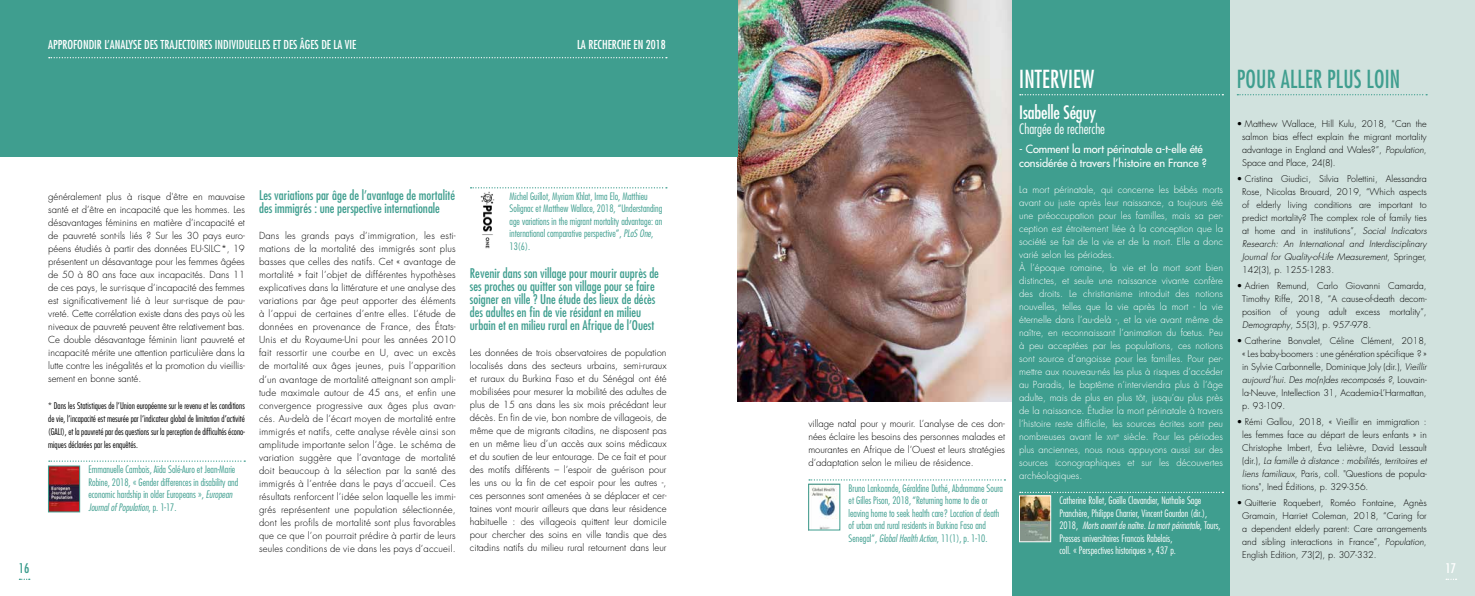
<style>
.page{position:relative;width:1475px;height:596px;background:#fff}
.page>*{position:absolute;margin:0;border:0;box-sizing:border-box;transform-origin:0 0}
.t1{font:condensed 24.2px "Futura Std";letter-spacing:.01em;color:#3f9e8f;scale:.91 1}
.t2{font:condensed 24.2px "Futura Std";letter-spacing:.01em;color:#fff;scale:.91 1}
.t3{font:condensed 18px "Futura Std";letter-spacing:-.01em;color:#fff}
.t4{font:300 condensed 14px "Futura Std";color:#fff}
.t5{font:condensed 13px/13px "Futura Std";color:#3f9e8f}
.t6{font:condensed 13px "Futura Std";color:#fff}
.t7{font:condensed 12px "Futura Std";color:#fff}
.t8{font:500 11px/13px "Futura Std";letter-spacing:-.01em;color:#fff}
.t9{font:300 condensed 10px/12.5px "Futura Std";color:#3f9e8f}
.t10{font:300 condensed 10px/12.5px "Futura Std";color:#fff}
.t11{font:300 9.5px/13px "Futura Std";color:#000;text-align:justify}
.t12{font:300 9.5px/13px "Futura Std";color:#fff}
.t13{font:300 9px/13px "Futura Std";color:#000;text-align:justify}
.t14{font:300 condensed 9px/13px "Futura Std";color:#000;text-align:justify}
.s1{font-style:italic}
.s2{font-size:6.7px}
</style>
<div class="page">
<img style="left:737px;top:0;width:274px;height:401px">
<div style="left:1011px;top:0;width:237px;height:595px;background:#3f9e8f"></div>
<div style="left:1229px;top:0;width:245px;height:595px;background:#d1e2de"></div>
<div style="left:0;top:0;width:737px;height:156px;background:#3f9e8f"></div>
<svg style="left:49px;top:460px;width:196px;height:1px"></svg>
<img style="left:50px;top:467px;width:28px;height:43px">
<div style="left:48px;top:465px;width:32px;height:47px;border:1px solid #3f9e8f"></div>
<svg style="left:470px;top:187px;width:196px;height:1px"></svg>
<img style="left:480px;top:192px;width:15px;height:56px">
<svg style="left:49px;top:57px;width:617px;height:1px"></svg>
<svg style="left:809px;top:479px;width:196px;height:1px"></svg>
<img style="left:810px;top:485px;width:27px;height:43px">
<div style="left:808px;top:483px;width:32px;height:47px;border:1px solid #3f9e8f"></div>
<svg style="left:1237px;top:94px;width:189px;height:1px"></svg>
<svg style="left:1019px;top:94px;width:204px;height:1px"></svg>
<svg style="left:1019px;top:491px;width:204px;height:1px"></svg>
<img style="left:1021px;top:497px;width:27px;height:42px">
<div style="left:1019px;top:495px;width:31px;height:46px;border:1px solid #fff"></div>
<p class="t7" style="left:48px;top:37px;width:310px">APPROFONDIR L’ANALYSE DES TRAJECTOIRES INDIVIDUELLES ET DES ÂGES DE LA VIE</p>
<p class="t7" style="left:577px;top:37px;width:90px">LA RECHERCHE EN 2018</p>
<h3 class="t5" style="left:19px;top:561px;width:12px">16</h3>
<p class="t11" style="left:48px;top:190px;width:198px">généralement plus à risque d'être en mauvaise santé et d’être en incapacité que les hommes. Les désavantages féminins en matière d’incapacité et de pauvreté sont-ils liés ? Sur les 30 pays euro&shy;péens étudiés à partir des données EU-SILC*, 19 présentent un désavantage pour les femmes âgées de 50 à 80 ans face aux incapacités. Dans 11 de ces pays, le sur-risque d’incapacité des femmes est significativement lié à leur sur-risque de pau&shy;vreté. Cette corrélation existe dans des pays où les niveaux de pauvreté peuvent être relativement bas.<br>Ce double désavantage féminin liant pauvreté et incapacité mérite une attention particulière dans la lutte contre les inégalités et la promotion du vieillis&shy;sement en bonne santé.</p>
<p class="t14" style="left:48px;top:398px;width:198px">* Dans les Statistiques de l’Union européenne sur le revenu et les conditions de vie, l’incapacité est mesurée par l’indicateur global de limitation d’activité (GALI), et la pauvreté par des questions sur la perception de difficultés écono&shy;miques déclarées par les enquêtés.</p>
<p class="t9" style="left:88px;top:463px;width:151px">Emmanuelle Cambois, Aïda Solé-Auro et Jean-Marie Robine, 2018, « Gender differences in disability and economic hardship in older Europeans », <span class="s1">European Journal of Population</span>, p. 1-17.</p>
<h3 class="t5" style="left:259px;top:189px;width:197px">Les variations par âge de l’avantage de mortalité des immigrés : une perspective internationale</h3>
<p class="t11" style="left:259px;top:229px;width:198px">Dans les grands pays d’immigration, les esti&shy;mations de la mortalité des immigrés sont plus basses que celles des natifs. Cet « avantage de mortalité » fait l’objet de différentes hypothèses explicatives dans la littérature et une analyse des variations par âge peut apporter des éléments à l’appui de certaines d’entre elles. L’étude de données en provenance de France, des États-Unis et du Royaume-Uni pour les années 2010 fait ressortir une courbe en U, avec un excès de mortalité aux âges jeunes, puis l’apparition d’un avantage de mortalité atteignant son ampli&shy;tude maximale autour de 45 ans, et enfin une convergence progressive aux âges plus avan&shy;cés. Au-delà de l’écart moyen de mortalité entre immigrés et natifs, cette analyse révèle ainsi son amplitude importante selon l’âge. Le schéma de variation suggère que l’avantage de mortalité doit beaucoup à la sélection par la santé des immigrés à l’entrée dans le pays d’accueil. Ces résultats renforcent l’idée selon laquelle les immi&shy;grés représentent une population sélectionnée, dont les profils de mortalité sont plus favorables que ce que l’on pourrait prédire à partir de leurs seules conditions de vie dans les pays d’accueil.</p>
<p class="t9" style="left:509px;top:190px;width:154px">Michel Guillot, Myriam Khlat, Irma Elo, Matthieu Solignac et Matthew Wallace, 2018, “Understanding age variations in the migrant mortality advantage: an international comparative perspective”, <span class="s1">PLoS One</span>, 13(6).</p>
<h3 class="t5" style="left:470px;top:266px;width:190px">Revenir dans son village pour mourir auprès de ses proches ou quitter son village pour se faire soigner en ville ? Une étude des lieux de décès des adultes en fin de vie résidant en milieu urbain et en milieu rural en Afrique de l’Ouest</h3>
<p class="t11" style="left:470px;top:346px;width:198px">Les données de trois observatoires de population localisés dans des secteurs urbains, semi-ruraux et ruraux du Burkina Faso et du Sénégal ont été mobilisées pour mesurer la mobilité des adultes de plus de 15 ans dans les six mois précédant leur décès. En fin de vie, bon nombre de villageois, de même que de migrants citadins, ne disposent pas en un même lieu d’un accès aux soins médicaux et du soutien de leur entourage. De ce fait et pour des motifs différents – l’espoir de guérison pour les uns ou la fin de cet espoir pour les autres -, ces personnes sont amenées à se déplacer et cer&shy;taines vont mourir ailleurs que dans leur résidence habituelle : des villageois quittent leur domicile pour chercher des soins en ville tandis que des citadins natifs du milieu rural retournent dans leur</p>
<p class="t11" style="left:808px;top:417px;width:198px">village natal pour y mourir. L’analyse de ces don&shy;nées éclaire les besoins des personnes malades et mourantes en Afrique de l’Ouest et leurs stratégies d’adaptation selon le milieu de résidence.</p>
<p class="t9" style="left:848px;top:481px;width:156px">Bruno Lankoande, Géraldine Duthé, Abdramane Soura et Gilles Pison, 2018,“Returning home to die or leaving home to seek health care? Location of death of urban and rural residents in Burkina Faso and Senegal”, <span class="s1">Global Health Action</span>, 11(1), p. 1-10.</p>
<h1 class="t2" style="left:1019px;top:65px;width:84px">INTERVIEW</h1>
<h2 class="t3" style="left:1019px;top:102px;width:78px">Isabelle Séguy</h2>
<h3 class="t4" style="left:1019px;top:121px;width:87px">Chargée de recherche</h3>
<p class="t8" style="left:1019px;top:143px;width:189px">- Comment la mort périnatale a-t-elle été considérée à travers l’histoire en France ?</p>
<p class="t12" style="left:1019px;top:183px;width:205px">La mort périnatale, qui concerne les bébés morts avant ou juste après leur naissance, a toujours été une préoccupation pour les familles, mais sa per&shy;ception est étroitement liée à la conception que la société se fait de la vie et de la mort. Elle a donc varié selon les périodes.<br>À l’époque romaine, la vie et la mort sont bien distinctes, et seule une naissance vivante confère des droits. Le christianisme introduit des notions nouvelles, telles que la vie après la mort - la vie éternelle dans l’au-delà -, et la vie avant même de naître, en reconnaissant l’animation du fœtus. Peu à peu acceptées par les populations, ces notions sont source d’angoisse pour les familles. Pour per&shy;mettre aux nouveau-nés les plus à risques d’accéder au Paradis, le baptême n’interviendra plus à l’âge adulte, mais de plus en plus tôt, jusqu’au plus près de la naissance. Étudier la mort périnatale à travers l’histoire reste difficile, les sources écrites sont peu nombreuses avant le <span class="s2">xvii</span><sup>e</sup> siècle. Pour les périodes plus anciennes, nous nous appuyons aussi sur des sources iconographiques et sur les découvertes archéologiques.</p>
<p class="t10" style="left:1059px;top:494px;width:163px">Catherine Rollet, Gaëlle Clavandier, Nathalie Sage Pranchère, Philippe Charrier, Vincent Gourdon (dir.), 2018, <span class="s1">Morts avant de naître. La mort périnatale</span>, Tours, Presses universitaires Francois Rabelais,<br>coll. « Perspectives historiques », 437 p.</p>
<h1 class="t1" style="left:1236px;top:65px;width:181px">POUR ALLER PLUS LOIN</h1>
<p class="t13" style="left:1241px;top:118px;width:186px;text-indent:-5px">• Matthew Wallace, Hill Kulu, 2018, “Can the salmon bias effect explain the migrant mortality advantage in England and Wales?”, <span class="s1">Population</span>, Space and Place, 24(8).</p>
<p class="t13" style="left:1241px;top:173px;width:186px;text-indent:-5px">• Cristina Giudici, Silvia Polettini, Alessandra Rose, Nicolas Brouard, 2019, “Which aspects of elderly living conditions are important to predict mortality? The complex role of family ties at home and in institutions”, <span class="s1">Social Indicators Research: An International and Interdisciplinary Journal for Quality-of-Life Measurement</span>, Springer, 142(3), p. 1255-1283.</p>
<p class="t13" style="left:1241px;top:279px;width:186px;text-indent:-5px">• Adrien Remund, Carlo Giovanni Camarda, Timothy Riffe, 2018, “A cause-of-death decom&shy;position of young adult excess mortality”, <span class="s1">Demography</span>, 55(3), p. 957-978.</p>
<p class="t13" style="left:1241px;top:334px;width:186px;text-indent:-5px">• Catherine Bonvalet, Céline Clément, 2018, « Les baby-boomers : une génération spécifique ? » in Sylvie Carbonnelle, Dominique Joly (dir.), <span class="s1">Vieillir aujourd’hui. Des mo(n)des recomposés ?</span>, Louvain&shy;la-Neuve, Intellection 31, Academia-L’Harmattan, p. 93-109.</p>
<p class="t13" style="left:1241px;top:415px;width:186px;text-indent:-5px">• Rémi Gallou, 2018, « Vieillir en immigration : les femmes face au départ de leurs enfants » in Christophe Imbert, Éva Lelièvre, David Lessault (dir.), <span class="s1">La famille à distance : mobilités, territoires et liens familiaux</span>, Paris, coll. "Questions de popula&shy;tions", Ined Éditions, p. 329-356.</p>
<p class="t13" style="left:1241px;top:496px;width:186px;text-indent:-5px">• Quitterie Roquebert, Roméo Fontaine, Agnès Gramain, Harriet Coleman, 2018, “Caring for a dependent elderly parent: Care arrangements and sibling interactions in France”, <span class="s1">Population</span>, English Edition, 73(2), p. 307-332.</p>
<h3 class="t6" style="left:1445px;top:560px;width:12px">17</h3>
</div>
